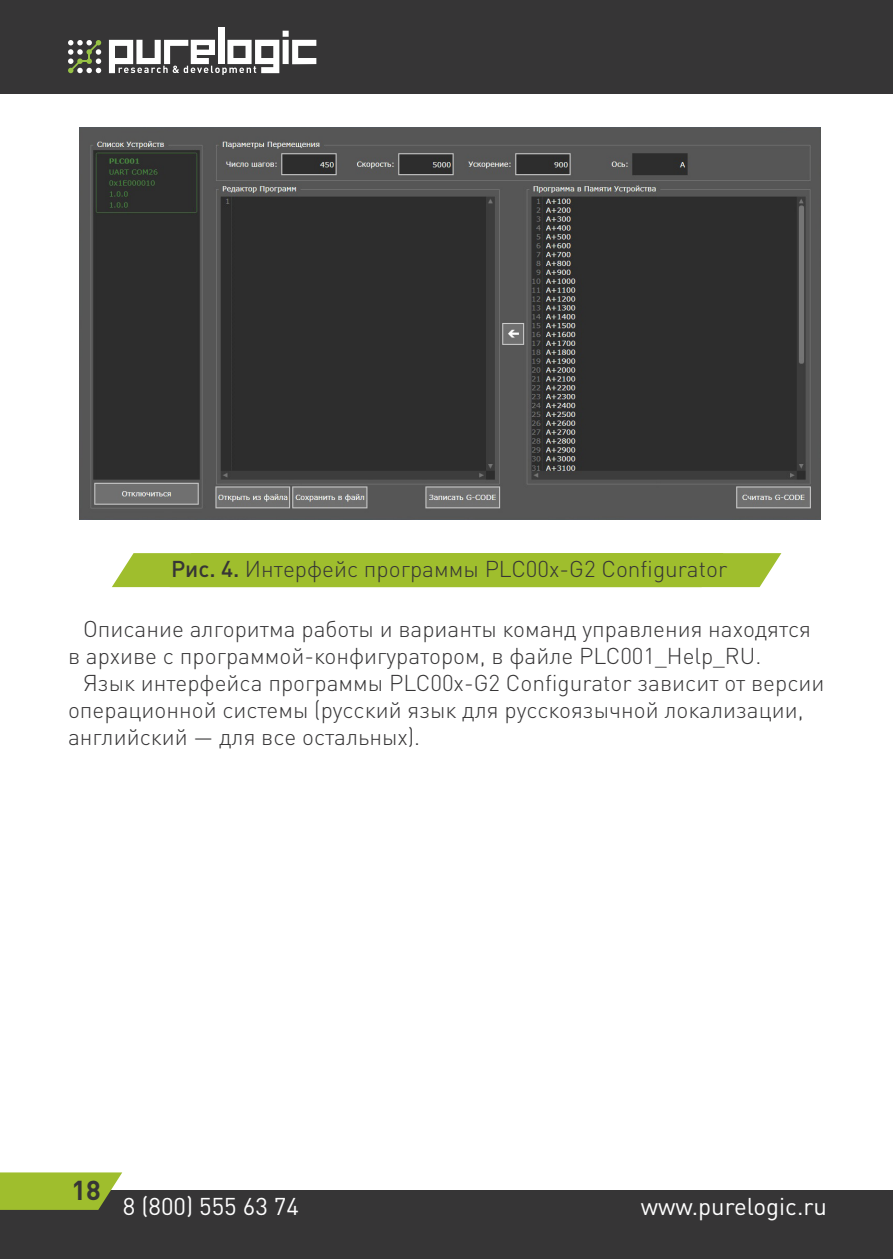
<style>
.page{position:relative;width:893px;height:1259px;background:#fff}
.page>*{position:absolute;margin:0;border:0;box-sizing:border-box;transform-origin:0 0}
.t1{font:700 27px "DIN Pro";color:#363536}
.t2{font:24px "DIN Pro";color:#fff}
.Пт_10{font:300 22.8px/27px "DIN Pro";color:#363536}
.s1{font-weight:500}
</style>
<div class="page">
<div style="left:0;top:0;width:893px;height:94px;background:#363536"></div>
<div style="left:0;top:1190px;width:893px;height:69px;background:#363536"></div>
<div style="left:218px;top:28px;width:6px;height:36px;background:#fff"></div>
<svg style="left:68px;top:40px;width:33px;height:33px"></svg>
<svg style="left:109px;top:31px;width:207px;height:44px"></svg>
<svg style="left:0;top:1172px;width:122px;height:38px;background:#9ab534"></svg>
<img style="left:80px;top:128px;width:741px;height:391px">
<div style="left:112px;top:553px;width:669px;height:34px;background:#9fbe2d"></div>
<p class="Пт_10" style="left:171px;top:554px;width:558px"><span class="s1">Рис. 4.</span> Интерфейс программы PLC00x-G2 Configurator</p>
<p class="Пт_10" style="left:68px;top:614px;width:745px;text-indent:15px">Описание алгоритма работы и варианты команд управления находятся в архиве с программой-конфигуратором, в файле PLC001_Help_RU.</p>
<p class="Пт_10" style="left:68px;top:668px;width:758px;text-indent:15px">Язык интерфейса программы PLC00x-G2 Configurator зависит от версии операционной системы (русский язык для русскоязычной локализации, английский — для все остальных).</p>
<p class="t1" style="left:71px;top:1171px;width:31px">18</p>
<p class="t2" style="left:123px;top:1189px;width:178px">8 (800) 555 63 74</p>
<p class="t2" style="left:641px;top:1189px;width:188px">www.purelogic.ru</p>
</div>
